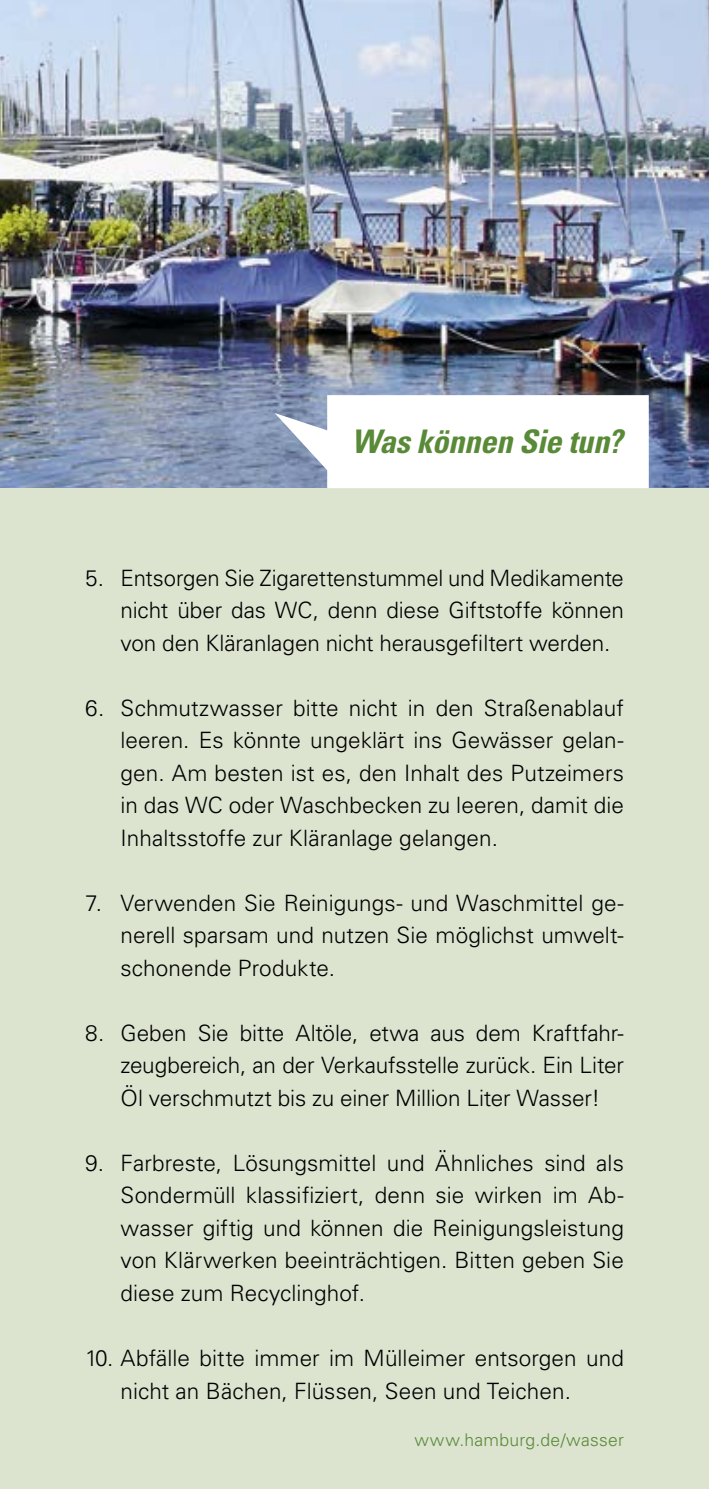
<style>
.page{position:relative;width:709px;height:1489px;background:#fff}
.page>*{position:absolute;margin:0;border:0;box-sizing:border-box;transform-origin:0 0}
.t1{font:italic 700 condensed 32.5px "Univers LT";letter-spacing:-.005em;color:#598a37}
.t2{font:300 22.5px/32.5px "Univers LT";color:#000;text-align:justify}
.t3{font:300 17.5px "Univers LT";letter-spacing:.015em;color:#598a37}
</style>
<div class="page">
<img style="left:0;top:0;width:709px;height:488px">
<div style="left:0;top:488px;width:709px;height:1000px;background:#dce4d0"></div>
<svg style="left:275px;top:395px;width:373px;height:93px"></svg>
<h1 class="t1" style="left:351px;top:422px;width:272px">Was können Sie tun?</h1>
<p class="t2" style="left:120px;top:561px;width:505px;text-indent:-35px">5. Entsorgen Sie Zigarettenstummel und Medikamente nicht über das WC, denn diese Giftstoffe können von den Kläranlagen nicht herausgefiltert werden.</p>
<p class="t2" style="left:120px;top:691px;width:505px;text-indent:-35px">6. Schmutzwasser bitte nicht in den Straßenablauf leeren. Es könnte ungeklärt ins Gewässer gelan&shy;gen. Am besten ist es, den Inhalt des Putzeimers in das WC oder Waschbecken zu leeren, damit die Inhaltsstoffe zur Kläranlage gelangen.</p>
<p class="t2" style="left:120px;top:886px;width:505px;text-indent:-35px">7. Verwenden Sie Reinigungs- und Waschmittel ge&shy;nerell sparsam und nutzen Sie möglichst umwelt&shy;schonende Produkte.</p>
<p class="t2" style="left:120px;top:1016px;width:505px;text-indent:-35px">8. Geben Sie bitte Altöle, etwa aus dem Kraftfahr&shy;zeugbereich, an der Verkaufsstelle zurück. Ein Liter Öl verschmutzt bis zu einer Million Liter Wasser!</p>
<p class="t2" style="left:120px;top:1146px;width:505px;text-indent:-35px">9. Farbreste, Lösungsmittel und Ähnliches sind als Sondermüll klassifiziert, denn sie wirken im Ab&shy;wasser giftig und können die Reinigungsleistung von Klärwerken beeinträchtigen. Bitten geben Sie diese zum Recyclinghof.</p>
<p class="t2" style="left:120px;top:1341px;width:505px;text-indent:-35px">10. Abfälle bitte immer im Mülleimer entsorgen und nicht an Bächen, Flüssen, Seen und Teichen.</p>
<p class="t3" style="left:414px;top:1429px;width:211px">www.hamburg.de/wasser</p>
</div>
